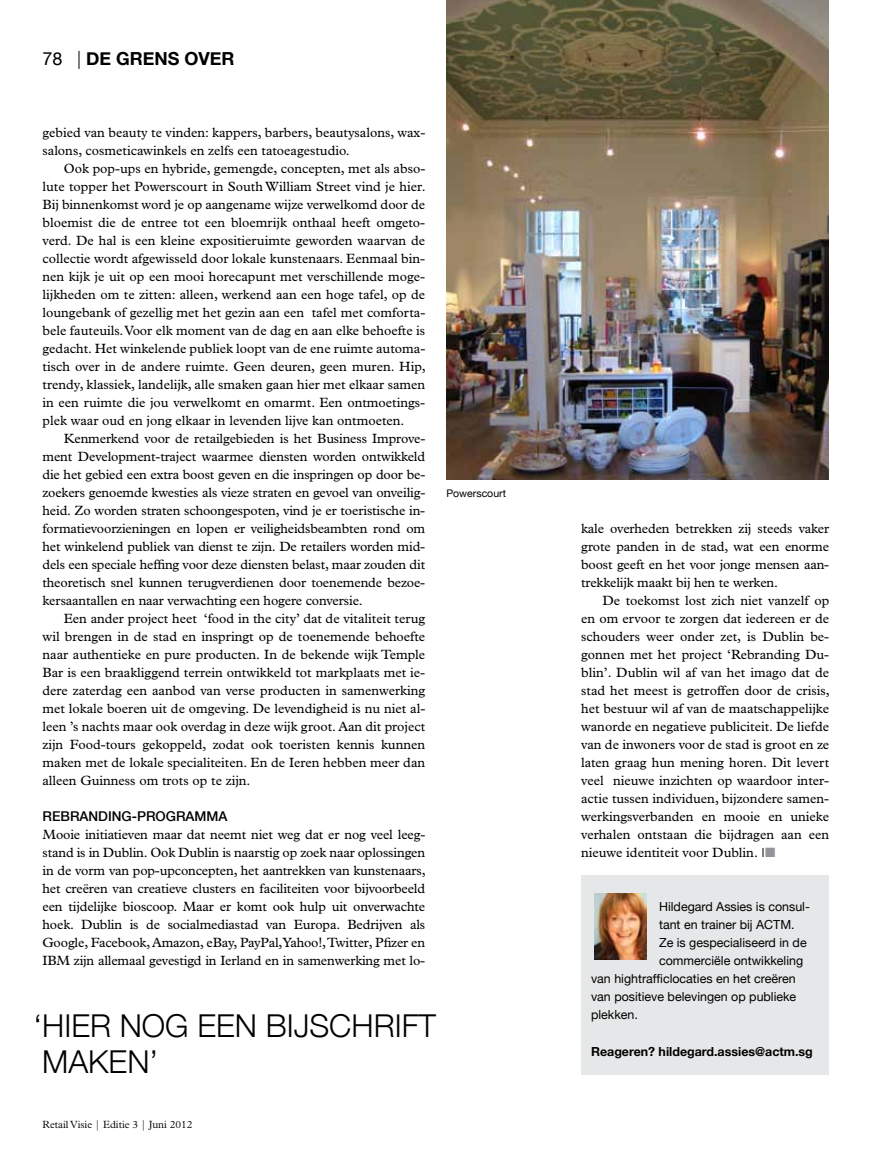
<style>
.page{position:relative;width:893px;height:1170px;background:#fff}
.page>*{position:absolute;margin:0;border:0;box-sizing:border-box;transform-origin:0 0}
.t1{font:300 31.5px/36px "Helvetica Neue";color:#000}
.t2{font:700 18px "Helvetica Neue";color:#000}
.t3{font:13.5px/18px "Plantin Std";color:#000;text-align:justify}
.t4{font:500 13.5px "Helvetica Neue";color:#000}
.t5{font:12.45px "Helvetica Neue";color:#000}
.t6{font:700 12.45px "Helvetica Neue";color:#000}
.t7{font:300 10.5px "Plantin Std";color:#000}
.t8{font:10.5px "Helvetica Neue";color:#000}
.s1{font-weight:400}
.s2{font-weight:300}
.s3{font-family:"Helvetica Neue";font-weight:300;font-size:9px}
.s4{color:#939598}
</style>
<div class="page">
<div style="left:582px;top:875px;width:247px;height:199px;background:#e6e7e8"></div>
<img style="left:446px;top:0;width:382px;height:479px">
<img style="left:595px;top:893px;width:51px;height:66px">
<h2 class="t2" style="left:43px;top:47px;width:193px"><span class="s1">78</span> <span class="s2">|</span> De grens over</h2>
<p class="t3" style="left:43px;top:123px;width:384px">gebied van beauty te vinden: kappers, barbers, beautysalons, wax&shy;salons, cosmeticawinkels en zelfs een tatoeagestudio.</p>
<p class="t3" style="left:43px;top:159px;width:385px;text-indent:21px">Ook pop-ups en hybride, gemengde, concepten, met als abso&shy;lute topper het Powerscourt in South William Street vind je hier.<br>Bij binnenkomst word je op aangename wijze verwelkomd door de bloemist die de entree tot een bloemrijk onthaal heeft omgeto&shy;verd. De hal is een kleine expositieruimte geworden waarvan de collectie wordt afgewisseld door lokale kunstenaars. Eenmaal bin&shy;nen kijk je uit op een mooi horecapunt met verschillende moge&shy;lijkheden om te zitten: alleen, werkend aan een hoge tafel, op de loungebank of gezellig met het gezin aan een tafel met comforta&shy;bele fauteuils. Voor elk moment van de dag en aan elke behoefte is gedacht. Het winkelende publiek loopt van de ene ruimte automa&shy;tisch over in de andere ruimte. Geen deuren, geen muren. Hip, trendy, klassiek, landelijk, alle smaken gaan hier met elkaar samen in een ruimte die jou verwelkomt en omarmt. Een ontmoetings&shy;plek waar oud en jong elkaar in levenden lijve kan ontmoeten.</p>
<p class="t3" style="left:43px;top:429px;width:384px;text-indent:21px">Kenmerkend voor de retailgebieden is het Business Improve&shy;ment Development-traject waarmee diensten worden ontwikkeld die het gebied een extra boost geven en die inspringen op door be&shy;zoekers genoemde kwesties als vieze straten en gevoel van onveilig&shy;heid. Zo worden straten schoongespoten, vind je er toeristische in&shy;formatievoorzieningen en lopen er veiligheidsbeambten rond om het winkelend publiek van dienst te zijn. De retailers worden mid&shy;dels een speciale heffing voor deze diensten belast, maar zouden dit theoretisch snel kunnen terugverdienen door toenemende bezoe&shy;kersaantallen en naar verwachting een hogere conversie.</p>
<p class="t3" style="left:43px;top:609px;width:384px;text-indent:21px">Een ander project heet ‘food in the city’ dat de vitaliteit terug wil brengen in de stad en inspringt op de toenemende behoefte naar authentieke en pure producten. In de bekende wijk Temple Bar is een braakliggend terrein ontwikkeld tot markplaats met ie&shy;dere zaterdag een aanbod van verse producten in samenwerking met lokale boeren uit de omgeving. De levendigheid is nu niet al&shy;leen ’s nachts maar ook overdag in deze wijk groot. Aan dit project zijn Food-tours gekoppeld, zodat ook toeristen kennis kunnen maken met de lokale specialiteiten. En de Ieren hebben meer dan alleen Guinness om trots op te zijn.</p>
<p class="t4" style="left:43px;top:808px;width:187px">REBRANDING-PROGRAMMA</p>
<p class="t3" style="left:43px;top:825px;width:385px">Mooie initiatieven maar dat neemt niet weg dat er nog veel leeg&shy;stand is in Dublin. Ook Dublin is naarstig op zoek naar oplossingen in de vorm van pop-upconcepten, het aantrekken van kunstenaars, het creëren van creatieve clusters en faciliteiten voor bijvoorbeeld een tijdelijke bioscoop. Maar er komt ook hulp uit onverwachte hoek. Dublin is de socialmediastad van Europa. Bedrijven als Google, Facebook, Amazon, eBay, PayPal, Yahoo!, Twitter, Pfizer en IBM zijn allemaal gevestigd in Ierland en in samenwerking met lo-</p>
<p class="t8" style="left:446px;top:487px;width:61px">Powerscourt</p>
<h1 class="t1" style="left:33px;top:1007px;width:404px">‘ H IER NOG EEN BIJSCHRIFT<br>MAKEN’</h1>
<p class="t7" style="left:43px;top:1117px;width:152px">Retail Visie | Editie 3 | Juni 2012</p>
<p class="t3" style="left:581px;top:519px;width:250px">kale overheden betrekken zij steeds vaker grote panden in de stad, wat een enorme boost geeft en het voor jonge mensen aan&shy;trekkelijk maakt bij hen te werken.</p>
<p class="t3" style="left:581px;top:591px;width:250px;text-indent:21px">De toekomst lost zich niet vanzelf op en om ervoor te zorgen dat iedereen er de schouders weer onder zet, is Dublin be&shy;gonnen met het project ‘Rebranding Du&shy;blin’. Dublin wil af van het imago dat de stad het meest is getroffen door de crisis, het bestuur wil af van de maatschappelijke wanorde en negatieve publiciteit. De liefde van de inwoners voor de stad is groot en ze laten graag hun mening horen. Dit levert veel nieuwe inzichten op waardoor inter&shy;actie tussen individuen, bijzondere samen&shy;werkingsverbanden en mooie en unieke verhalen ontstaan die bijdragen aan een nieuwe identiteit voor Dublin. <span class="s3">|</span><span class="s4">■</span></p>
<p class="t5" style="left:659px;top:899px;width:152px">Hildegard Assies is consul-</p>
<p class="t5" style="left:659px;top:917px;width:137px">tant en trainer bij ACTM.</p>
<p class="t5" style="left:659px;top:935px;width:149px">Ze is gespecialiseerd in de</p>
<p class="t5" style="left:659px;top:953px;width:146px">commerciële ontwikkeling</p>
<p class="t5" style="left:591px;top:971px;width:206px">van hightrafficlocaties en het creëren</p>
<p class="t5" style="left:591px;top:989px;width:207px">van positieve belevingen op publieke</p>
<p class="t5" style="left:591px;top:1007px;width:48px">plekken.</p>
<p class="t6" style="left:591px;top:1043px;width:223px">Reageren? hildegard.assies@actm.sg</p>
</div>
